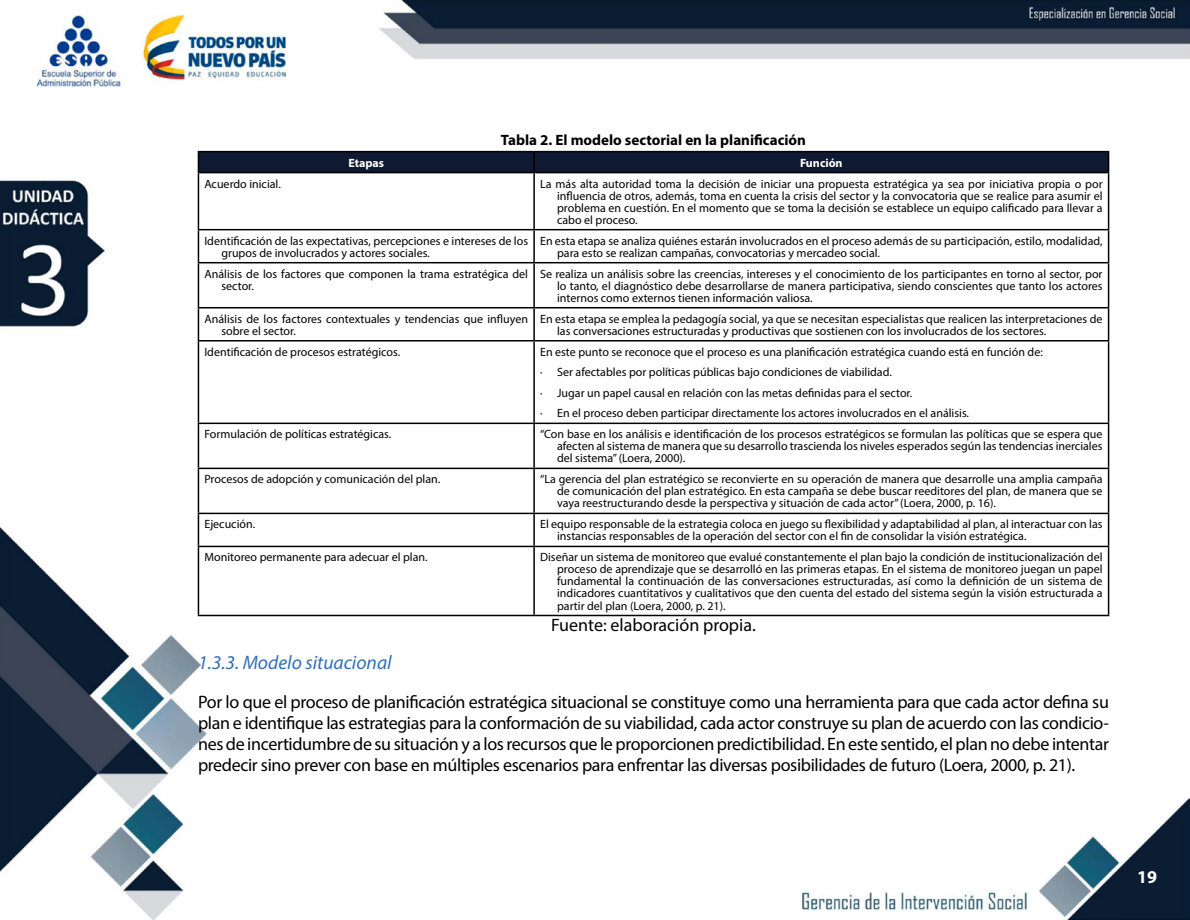
<style>
.page{position:relative;width:1190px;height:920px;background:#fff}
.page>*{position:absolute;margin:0;border:0;box-sizing:border-box;transform-origin:0 0}
.t1{font:italic 19.5px "Myriad Pro";color:#316fb8}
.t2{font:18px/21px "Myriad Pro";letter-spacing:-.02em;color:#000;text-align:justify}
.t3{font:18px "Myriad Pro";color:#000}
.t4{font:700 18px "Myriad Pro";color:#fff}
.t5{font:700 15px "Myriad Pro";color:#000}
.t6{font:12px/12px "Myriad Pro";color:#000}
.t7{font:700 12px "Myriad Pro";color:#fff}
</style>
<div class="page">
<img style="left:0;top:0;width:1190px;height:919px">
<div style="left:198px;top:151px;width:909px;height:21px;background:#0f1a32"></div>
<hr style="left:534px;top:151px;width:575px;height:1px;background:#000">
<hr style="left:533px;top:152px;width:2px;height:20px;background:#000">
<hr style="left:1107px;top:152px;width:2px;height:20px;background:#000">
<hr style="left:198px;top:172px;width:336px;height:1px;background:#000">
<hr style="left:198px;top:173px;width:1px;height:56px;background:#000">
<hr style="left:534px;top:172px;width:575px;height:1px;background:#000">
<hr style="left:533px;top:173px;width:2px;height:56px;background:#000">
<hr style="left:1107px;top:173px;width:2px;height:56px;background:#000">
<hr style="left:198px;top:229px;width:336px;height:1px;background:#000">
<hr style="left:198px;top:230px;width:1px;height:32px;background:#000">
<hr style="left:534px;top:229px;width:575px;height:1px;background:#000">
<hr style="left:533px;top:230px;width:2px;height:32px;background:#000">
<hr style="left:1107px;top:230px;width:2px;height:32px;background:#000">
<hr style="left:198px;top:262px;width:336px;height:1px;background:#000">
<hr style="left:198px;top:263px;width:1px;height:44px;background:#000">
<hr style="left:534px;top:262px;width:575px;height:1px;background:#000">
<hr style="left:533px;top:263px;width:2px;height:44px;background:#000">
<hr style="left:1107px;top:263px;width:2px;height:44px;background:#000">
<hr style="left:198px;top:307px;width:336px;height:1px;background:#000">
<hr style="left:198px;top:308px;width:1px;height:32px;background:#000">
<hr style="left:534px;top:307px;width:575px;height:1px;background:#000">
<hr style="left:533px;top:308px;width:2px;height:32px;background:#000">
<hr style="left:1107px;top:308px;width:2px;height:32px;background:#000">
<hr style="left:198px;top:340px;width:336px;height:1px;background:#000">
<hr style="left:198px;top:341px;width:1px;height:81px;background:#000">
<hr style="left:534px;top:340px;width:575px;height:1px;background:#000">
<hr style="left:533px;top:341px;width:2px;height:81px;background:#000">
<hr style="left:1107px;top:341px;width:2px;height:81px;background:#000">
<hr style="left:198px;top:422px;width:336px;height:2px;background:#000">
<hr style="left:198px;top:424px;width:1px;height:43px;background:#000">
<hr style="left:534px;top:422px;width:575px;height:2px;background:#000">
<hr style="left:533px;top:424px;width:2px;height:43px;background:#000">
<hr style="left:1107px;top:424px;width:2px;height:43px;background:#000">
<hr style="left:198px;top:467px;width:336px;height:2px;background:#000">
<hr style="left:198px;top:469px;width:1px;height:43px;background:#000">
<hr style="left:534px;top:467px;width:575px;height:2px;background:#000">
<hr style="left:533px;top:469px;width:2px;height:43px;background:#000">
<hr style="left:1107px;top:469px;width:2px;height:43px;background:#000">
<hr style="left:198px;top:512px;width:336px;height:2px;background:#000">
<hr style="left:198px;top:514px;width:1px;height:31px;background:#000">
<hr style="left:534px;top:512px;width:575px;height:2px;background:#000">
<hr style="left:533px;top:514px;width:2px;height:31px;background:#000">
<hr style="left:1107px;top:514px;width:2px;height:31px;background:#000">
<hr style="left:198px;top:545px;width:336px;height:2px;background:#000">
<hr style="left:198px;top:547px;width:1px;height:67px;background:#000">
<hr style="left:534px;top:545px;width:575px;height:2px;background:#000">
<hr style="left:533px;top:547px;width:2px;height:67px;background:#000">
<hr style="left:1107px;top:547px;width:2px;height:67px;background:#000">
<hr style="left:198px;top:614px;width:336px;height:2px;background:#000">
<hr style="left:534px;top:614px;width:575px;height:2px;background:#000">
<p class="t5" style="left:501px;top:130px;width:306px">Tabla 2. El modelo sectorial en la planificación</p>
<p class="t7" style="left:348px;top:155px;width:37px">Etapas</p>
<p class="t7" style="left:800px;top:155px;width:44px">Función</p>
<p class="t6" style="left:204px;top:177px;width:78px">Acuerdo inicial.</p>
<p class="t6" style="left:557px;top:177px;width:547px;text-align:justify;text-indent:-17px">La más alta autoridad toma la decisión de iniciar una propuesta estratégica ya sea por iniciativa propia o por influencia de otros, además, toma en cuenta la crisis del sector y la convocatoria que se realice para asumir el problema en cuestión. En el momento que se toma la decisión se establece un equipo calificado para llevar a cabo el proceso.</p>
<p class="t6" style="left:221px;top:234px;width:308px;text-indent:-17px">Identificación de las expectativas, percepciones e intereses de los grupos de involucrados y actores sociales.</p>
<p class="t6" style="left:557px;top:234px;width:547px;text-indent:-17px">En esta etapa se analiza quiénes estarán involucrados en el proceso además de su participación, estilo, modalidad, para esto se realizan campañas, convocatorias y mercadeo social.</p>
<p class="t6" style="left:221px;top:267px;width:308px;text-indent:-17px">Análisis de los factores que componen la trama estratégica del sector.</p>
<p class="t6" style="left:557px;top:267px;width:547px;text-align:justify;text-indent:-17px">Se realiza un análisis sobre las creencias, intereses y el conocimiento de los participantes en torno al sector, por lo tanto, el diagnóstico debe desarrollarse de manera participativa, siendo conscientes que tanto los actores internos como externos tienen información valiosa.</p>
<p class="t6" style="left:221px;top:312px;width:308px;text-indent:-17px">Análisis de los factores contextuales y tendencias que influyen sobre el sector.</p>
<p class="t6" style="left:557px;top:312px;width:547px;text-indent:-17px">En esta etapa se emplea la pedagogía social, ya que se necesitan especialistas que realicen las interpretaciones de las conversaciones estructuradas y productivas que sostienen con los involucrados de los sectores.</p>
<p class="t6" style="left:204px;top:345px;width:197px">Identificación de procesos estratégicos.</p>
<p class="t6" style="left:540px;top:341px;width:504px;line-height:20.5px">En este punto se reconoce que el proceso es una planificación estratégica cuando está en función de: · Ser afectables por políticas públicas bajo condiciones de viabilidad.<br>· Jugar un papel causal en relación con las metas definidas para el sector.<br>· En el proceso deben participar directamente los actores involucrados en el análisis.</p>
<p class="t6" style="left:204px;top:428px;width:188px">Formulación de políticas estratégicas.</p>
<p class="t6" style="left:557px;top:428px;width:547px;text-align:justify;text-indent:-17px">“Con base en los análisis e identificación de los procesos estratégicos se formulan las políticas que se espera que afecten al sistema de manera que su desarrollo trascienda los niveles esperados según las tendencias inerciales del sistema” (Loera, 2000).</p>
<p class="t6" style="left:204px;top:473px;width:237px">Procesos de adopción y comunicación del plan.</p>
<p class="t6" style="left:557px;top:473px;width:547px;text-align:justify;text-indent:-17px">“La gerencia del plan estratégico se reconvierte en su operación de manera que desarrolle una amplia campaña de comunicación del plan estratégico. En esta campaña se debe buscar reeditores del plan, de manera que se vaya reestructurando desde la perspectiva y situación de cada actor” (Loera, 2000, p. 16).</p>
<p class="t6" style="left:204px;top:518px;width:52px">Ejecución.</p>
<p class="t6" style="left:557px;top:518px;width:547px;text-indent:-17px">El equipo responsable de la estrategia coloca en juego su flexibilidad y adaptabilidad al plan, al interactuar con las instancias responsables de la operación del sector con el fin de consolidar la visión estratégica.</p>
<p class="t6" style="left:204px;top:551px;width:225px">Monitoreo permanente para adecuar el plan.</p>
<p class="t6" style="left:557px;top:551px;width:547px;text-align:justify;text-indent:-17px">Diseñar un sistema de monitoreo que evalué constantemente el plan bajo la condición de institucionalización del proceso de aprendizaje que se desarrolló en las primeras etapas. En el sistema de monitoreo juegan un papel fundamental la continuación de las conversaciones estructuradas, así como la definición de un sistema de indicadores cuantitativos y cualitativos que den cuenta del estado del sistema según la visión estructurada a partir del plan (Loera, 2000, p. 21).</p>
<h2 class="t3" style="left:551px;top:614px;width:206px">Fuente: elaboración propia.</h2>
<h1 class="t1" style="left:198px;top:650px;width:195px">1.3.3. Modelo situacional</h1>
<p class="t2" style="left:198px;top:690px;width:912px">Por lo que el proceso de planificación estratégica situacional se constituye como una herramienta para que cada actor defina su plan e identifique las estrategias para la conformación de su viabilidad, cada actor construye su plan de acuerdo con las condicio&shy;nes de incertidumbre de su situación y a los recursos que le proporcionen predictibilidad. En este sentido, el plan no debe intentar predecir sino prever con base en múltiples escenarios para enfrentar las diversas posibilidades de futuro (Loera, 2000, p. 21).</p>
<h2 class="t4" style="left:1137px;top:865px;width:21px">19</h2>
</div>
